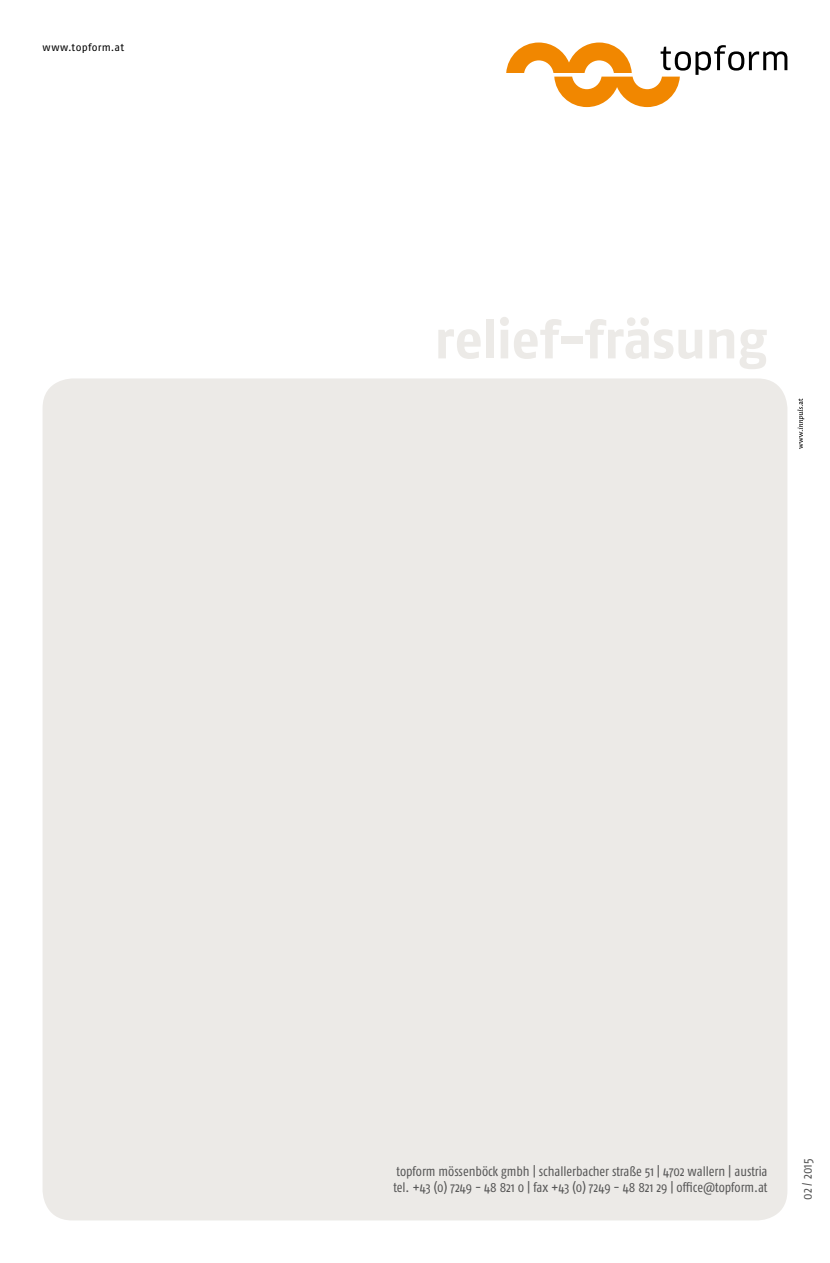
<style>
.page{position:relative;width:830px;height:1263px;background:#fff}
.page>*{position:absolute;margin:0;border:0;box-sizing:border-box;transform-origin:0 0}
.t1{font:700 54px "Fago No";letter-spacing:-.02em;color:#eceae7}
.t2{font:13.5px/16.2px "Fago Co";letter-spacing:-.005em;color:#565656}
.t3{font:10.5px "Fago No Regular LF";letter-spacing:.025em;color:#000}
</style>
<div class="page">
<div style="left:43px;top:378px;width:744px;height:842px;background:#eceae7;border-radius:30px"></div>
<svg style="left:506px;top:43px;width:281px;height:64px"></svg>
<svg style="left:797px;top:398px;width:6px;height:51px"></svg>
<p class="t3" style="left:43px;top:41px;width:83px">www.topform.at</p>
<h1 class="t1" style="left:434px;top:308px;width:335px">relief-fräsung</h1>
<p class="t2" style="left:393px;top:1163px;width:375px">topform mössenböck gmbh | schallerbacher straße 51 | 4702 wallern | austria tel. +43 (0) 7249 - 48 821 0 | fax +43 (0) 7249 - 48 821 29 | office@topform.at</p>
<p class="t2" style="left:798px;top:1200px;width:42px;rotate:-90deg">02 / 2015</p>
</div>
